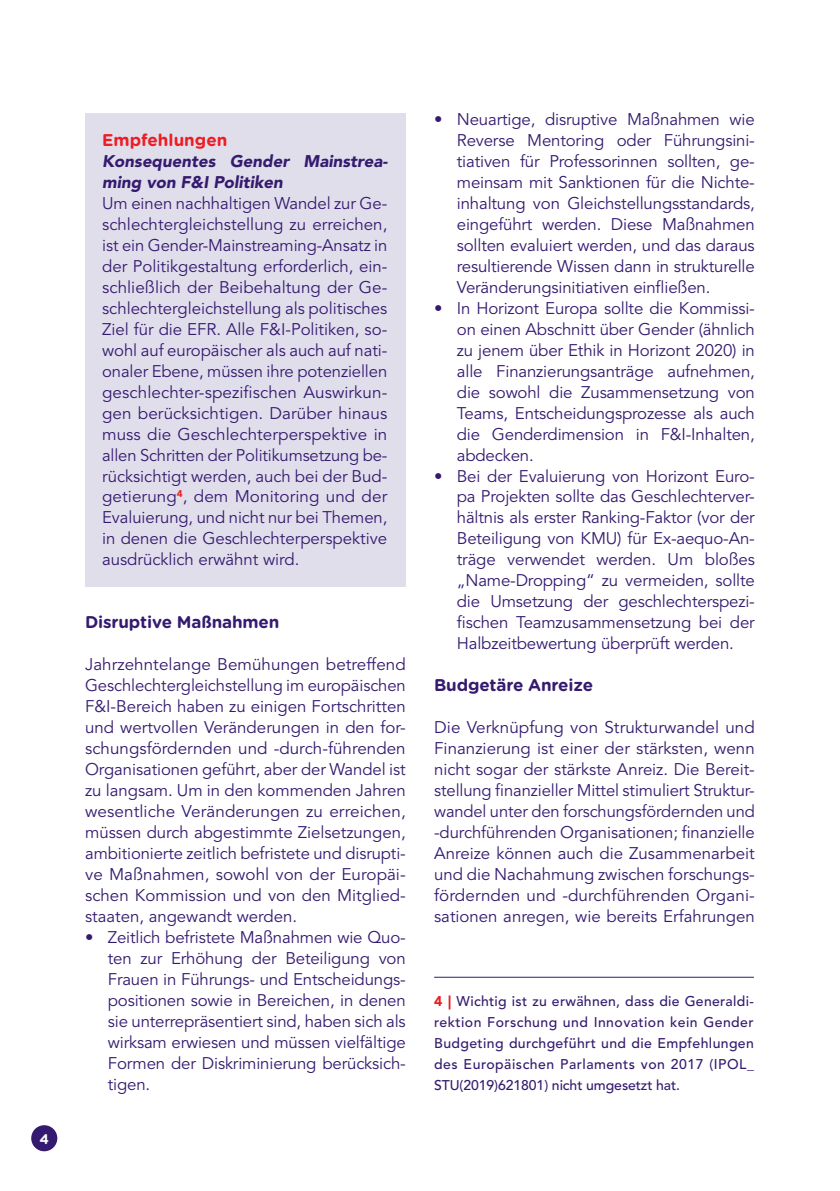
<style>
.page{position:relative;width:840px;height:1191px;background:#fff}
.page>*{position:absolute;margin:0;border:0;box-sizing:border-box;transform-origin:0 0}
.t1{font:700 17px "Gotham Rounded";letter-spacing:-.01em;color:#351b6f}
.t2{font:700 17px "Gotham Rounded";color:#ed1d24}
.t3{font:16.8px/21px "Avenir LTCE";letter-spacing:-.01em;color:#351b6f;text-align:justify}
.t4{font:italic 900 16.8px/21px "Avenir LTCE";color:#351b6f}
.t5{font:500 14px/21px "Avenir LTCE";letter-spacing:-.005em;color:#351b6f;text-align:justify}
.t6{font:700 14px "Gotham Rounded";color:#fff}
.s1{font-weight:900;color:#ed1d24}
</style>
<div class="page">
<div style="left:31px;top:1125px;width:26px;height:26px;background:#351b6f;border-radius:50%"></div>
<div style="left:85px;top:113px;width:320px;height:473px;background:#e1deec"></div>
<hr style="left:434px;top:976px;width:319px;height:1px;background:#351b6f">
<p class="t6" style="left:39px;top:1128px;width:11px">4</p>
<p class="t2" style="left:102px;top:127px;width:127px">Empfehlungen</p>
<p class="t4" style="left:102px;top:150px;width:287px">Konsequentes Gender Mainstrea&shy;ming von F&amp;I Politiken</p>
<p class="t3" style="left:102px;top:193px;width:286px">Um einen nachhaltigen Wandel zur Ge&shy;schlechtergleichstellung zu erreichen, ist ein Gender-Mainstreaming-Ansatz in der Politikgestaltung erforderlich, ein&shy;schließlich der Beibehaltung der Ge&shy;schlechtergleichstellung als politisches Ziel für die EFR. Alle F&amp;I-Politiken, so&shy;wohl auf europäischer als auch auf nati&shy;onaler Ebene, müssen ihre potenziellen geschlechter-spezifischen Auswirkun&shy;gen berücksichtigen. Darüber hinaus muss die Geschlechterperspektive in allen Schritten der Politikumsetzung be&shy;rücksichtigt werden, auch bei der Bud&shy;getierung<sup>4</sup>, dem Monitoring und der Evaluierung, und nicht nur bei Themen, in denen die Geschlechterperspektive ausdrücklich erwähnt wird.</p>
<p class="t1" style="left:85px;top:610px;width:196px">Disruptive Maßnahmen</p>
<p class="t3" style="left:85px;top:654px;width:322px">Jahrzehntelange Bemühungen betreffend Geschlechtergleichstellung im europäischen F&amp;I-Bereich haben zu einigen Fortschritten und wertvollen Veränderungen in den for&shy;schungsfördernden und -durch-führenden Organisationen geführt, aber der Wandel ist zu langsam. Um in den kommenden Jahren wesentliche Veränderungen zu erreichen, müssen durch abgestimmte Zielsetzungen, ambitionierte zeitlich befristete und disrupti&shy;ve Maßnahmen, sowohl von der Europäi&shy;schen Kommission und von den Mitglied&shy;staaten, angewandt werden.</p>
<p class="t3" style="left:108px;top:927px;width:299px;text-indent:-23px">• Zeitlich befristete Maßnahmen wie Quo&shy;ten zur Erhöhung der Beteiligung von Frauen in Führungs- und Entscheidungs&shy;positionen sowie in Bereichen, in denen sie unterrepräsentiert sind, haben sich als wirksam erwiesen und müssen vielfältige Formen der Diskriminierung berücksich&shy;tigen.</p>
<p class="t3" style="left:456px;top:109px;width:299px;text-indent:-23px">• Neuartige, disruptive Maßnahmen wie Reverse Mentoring oder Führungsini&shy;tiativen für Professorinnen sollten, ge&shy;meinsam mit Sanktionen für die Nichte&shy;inhaltung von Gleichstellungsstandards, eingeführt werden. Diese Maßnahmen sollten evaluiert werden, und das daraus resultierende Wissen dann in strukturelle Veränderungsinitiativen einfließen.</p>
<p class="t3" style="left:456px;top:297px;width:299px;text-indent:-23px">• In Horizont Europa sollte die Kommissi&shy;on einen Abschnitt über Gender (ähnlich zu jenem über Ethik in Horizont 2020) in alle Finanzierungsanträge aufnehmen, die sowohl die Zusammensetzung von Teams, Entscheidungsprozesse als auch die Genderdimension in F&amp;I-Inhalten, abdecken.</p>
<p class="t3" style="left:456px;top:465px;width:299px;text-indent:-23px">• Bei der Evaluierung von Horizont Euro&shy;pa Projekten sollte das Geschlechterver&shy;hältnis als erster Ranking-Faktor (vor der Beteiligung von KMU) für Ex-aequo-An&shy;träge verwendet werden. Um bloßes „Name-Dropping“ zu vermeiden, sollte die Umsetzung der geschlechterspezi&shy;fischen Teamzusammensetzung bei der Halbzeitbewertung überprüft werden.</p>
<p class="t1" style="left:434px;top:673px;width:160px">Budgetäre Anreize</p>
<p class="t3" style="left:434px;top:717px;width:322px">Die Verknüpfung von Strukturwandel und Finanzierung ist einer der stärksten, wenn nicht sogar der stärkste Anreiz. Die Bereit&shy;stellung finanzieller Mittel stimuliert Struktur&shy;wandel unter den forschungsfördernden und -durchführenden Organisationen; finanzielle Anreize können auch die Zusammenarbeit und die Nachahmung zwischen forschungs&shy;fördernden und -durchführenden Organi&shy;sationen anregen, wie bereits Erfahrungen</p>
<p class="t5" style="left:434px;top:991px;width:321px"><span class="s1">4 |</span> Wichtig ist zu erwähnen, dass die Generaldi&shy;rektion Forschung und Innovation kein Gender Budgeting durchgeführt und die Empfehlungen des Europäischen Parlaments von 2017 (IPOL_ STU(2019)621801) nicht umgesetzt hat.</p>
</div>
